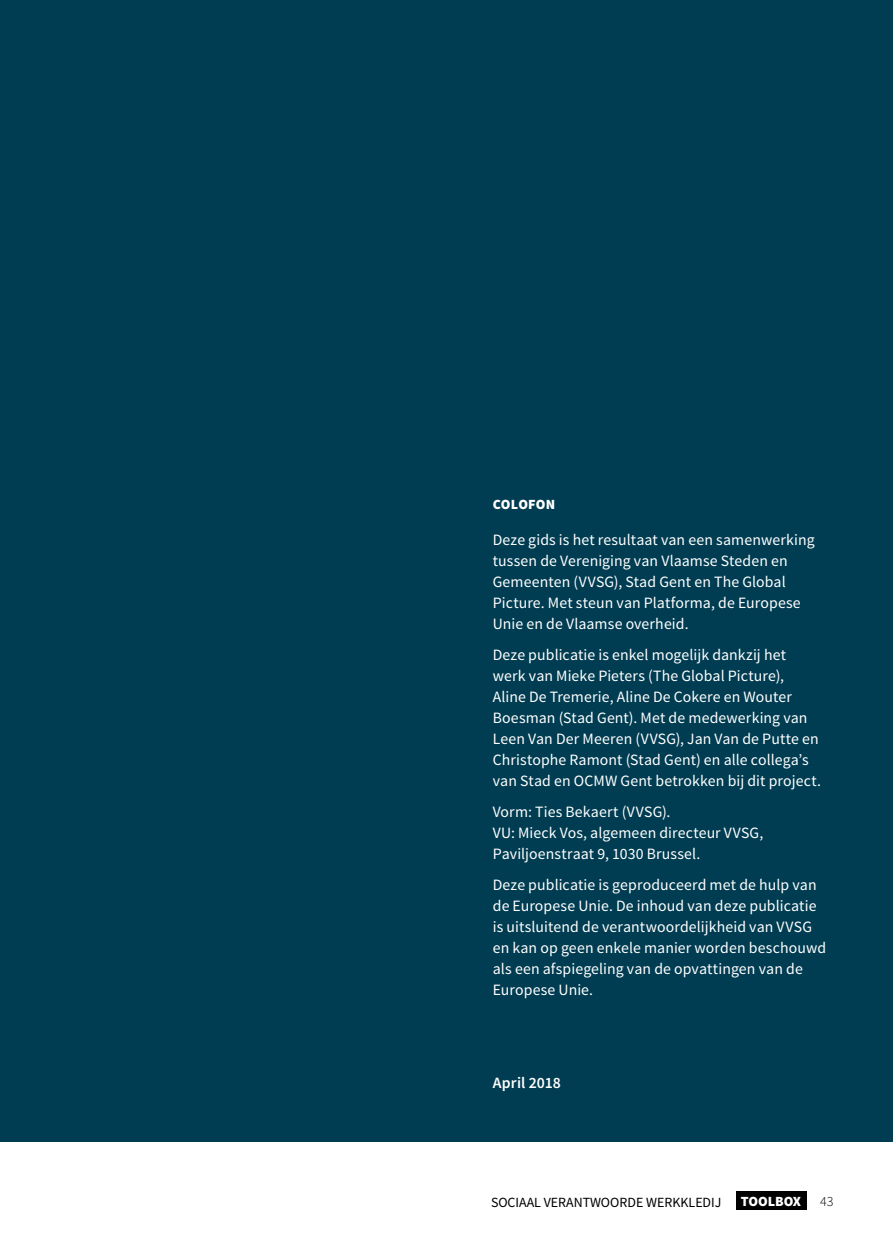
<style>
.page{position:relative;width:893px;height:1241px;background:#fff}
.page>*{position:absolute;margin:0;border:0;box-sizing:border-box;transform-origin:0 0}
.t1{font:15.75px/21px "Source Sans Pro";letter-spacing:.01em;color:#fff}
.t2{font:600 15.75px "Source Sans Pro";letter-spacing:.005em;color:#fff}
.t3{font:14px "Source Sans Pro";color:#000}
.t4{font:900 14px "Source Sans Pro";color:#fff}
.t5{font:300 14px "Source Sans Pro";color:#000}
</style>
<div class="page">
<div style="left:736px;top:1191px;width:70px;height:19px;background:#000"></div>
<div style="left:0;top:0;width:893px;height:1141px;background:#003d52"></div>
<p class="t4" style="left:493px;top:495px;width:64px">COLOFON</p>
<p class="t1" style="left:493px;top:529px;width:323px">Deze gids is het resultaat van een samenwerking tussen de Vereniging van Vlaamse Steden en Gemeenten (VVSG), Stad Gent en The Global Picture. Met steun van Platforma, de Europese Unie en de Vlaamse overheid.</p>
<p class="t1" style="left:493px;top:644px;width:330px">Deze publicatie is enkel mogelijk dankzij het werk van Mieke Pieters (The Global Picture), Aline De Tremerie, Aline De Cokere en Wouter Boesman (Stad Gent). Met de medewerking van Leen Van Der Meeren (VVSG), Jan Van de Putte en Christophe Ramont (Stad Gent) en alle collega’s van Stad en OCMW Gent betrokken bij dit project.</p>
<p class="t1" style="left:493px;top:801px;width:272px">Vorm: Ties Bekaert (VVSG).<br>VU: Mieck Vos, algemeen directeur VVSG,<br>Paviljoenstraat 9, 1030 Brussel.</p>
<p class="t1" style="left:493px;top:874px;width:335px">Deze publicatie is geproduceerd met de hulp van de Europese Unie. De inhoud van deze publicatie is uitsluitend de verantwoordelijkheid van VVSG en kan op geen enkele manier worden beschouwd als een afspiegeling van de opvattingen van de Europese Unie.</p>
<p class="t2" style="left:493px;top:1072px;width:70px">April 2018</p>
<p class="t3" style="left:491px;top:1193px;width:232px">SOCIAAL VERANTWOORDE WERKKLEDIJ</p>
<p class="t4" style="left:741px;top:1191px;width:62px">TOOLBOX</p>
<p class="t5" style="left:820px;top:1192px;width:15px">43</p>
</div>
